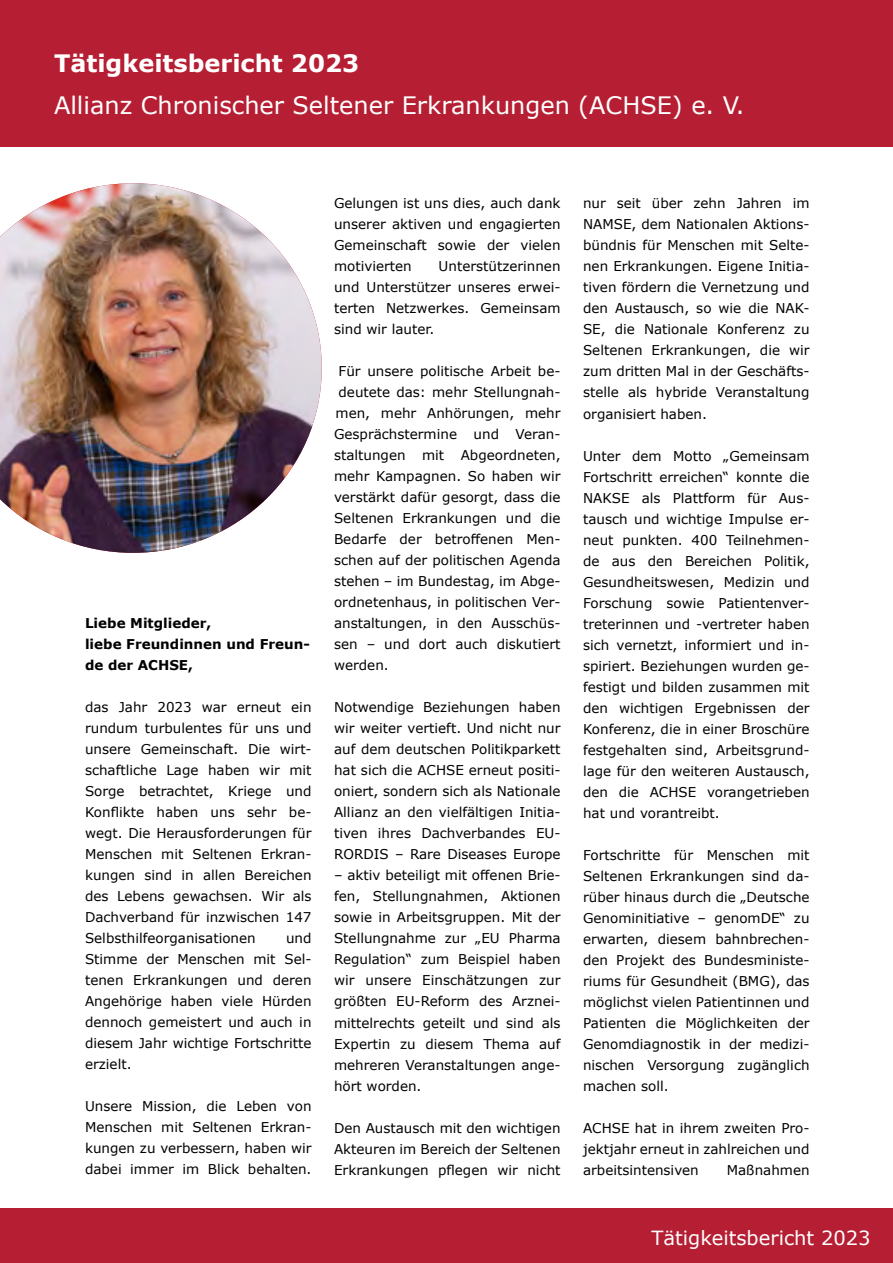
<style>
.page{position:relative;width:893px;height:1263px;background:#fff}
.page>*{position:absolute;margin:0;border:0;box-sizing:border-box;transform-origin:0 0}
.t1{font:24px "Verdana";color:#fff}
.t2{font:700 24px "Verdana";color:#fff}
.t3{font:19.5px "Verdana";color:#fff}
.t4{font:13.5px/21px "Verdana";color:#000;text-align:justify}
.t5{font:700 13.5px/21px "Verdana";color:#000}
</style>
<div class="page">
<div style="left:0;top:0;width:893px;height:147px;background:#b61f33"></div>
<img style="left:0;top:183px;width:322px;height:370px">
<div style="left:0;top:1209px;width:893px;height:54px;background:#b61f33"></div>
<h1 class="t2" style="left:54px;top:47px;width:307px">Tätigkeitsbericht 2023</h1>
<h1 class="t1" style="left:54px;top:89px;width:692px">Allianz Chronischer Seltener Erkrankungen (ACHSE) e. V.</h1>
<p class="t5" style="left:85px;top:612px;width:226px">Liebe Mitglieder,<br>liebe Freundinnen und Freun&shy;de der ACHSE,</p>
<p class="t4" style="left:85px;top:697px;width:228px">das Jahr 2023 war erneut ein rundum turbulentes für uns und unsere Gemeinschaft. Die wirt&shy;schaftliche Lage haben wir mit Sorge betrachtet, Kriege und Konflikte haben uns sehr be&shy;wegt. Die Herausforderungen für Menschen mit Seltenen Erkran&shy;kungen sind in allen Bereichen des Lebens gewachsen. Wir als Dachverband für inzwischen 147<br>Selbsthilfeorganisationen</p>
<p class="t4" style="left:85px;top:928px;width:228px;text-indent:201px">und Stimme der Menschen mit Sel&shy;tenen Erkrankungen und deren Angehörige haben viele Hürden dennoch gemeistert und auch in diesem Jahr wichtige Fortschritte erzielt.</p>
<p class="t4" style="left:85px;top:1096px;width:228px">Unsere Mission, die Leben von Menschen mit Seltenen Erkran&shy;kungen zu verbessern, haben wir dabei immer im Blick behalten.</p>
<p class="t4" style="left:334px;top:193px;width:228px">Gelungen ist uns dies, auch dank unserer aktiven und engagierten Gemeinschaft sowie der vielen motivierten</p>
<p class="t4" style="left:334px;top:256px;width:228px;text-indent:105px">Unterstützerinnen und Unterstützer unseres erwei&shy;terten Netzwerkes. Gemeinsam sind wir lauter.</p>
<p class="t4" style="left:339px;top:361px;width:223px">Für unsere politische Arbeit be-</p>
<p class="t4" style="left:339px;top:382px;width:223px">deutete das: mehr Stellungnah-</p>
<p class="t4" style="left:336px;top:403px;width:226px">men, mehr Anhörungen, mehr</p>
<p class="t4" style="left:334px;top:424px;width:228px">Gesprächstermine und Veran-</p>
<p class="t4" style="left:334px;top:445px;width:228px">staltungen mit Abgeordneten,</p>
<p class="t4" style="left:334px;top:466px;width:228px">mehr Kampagnen. So haben wir</p>
<p class="t4" style="left:334px;top:487px;width:228px">verstärkt dafür gesorgt, dass die</p>
<p class="t4" style="left:334px;top:508px;width:228px">Seltenen Erkrankungen und die</p>
<p class="t4" style="left:334px;top:529px;width:228px">Bedarfe der betroffenen Men-</p>
<p class="t4" style="left:334px;top:550px;width:228px">schen auf der politischen Agenda</p>
<p class="t4" style="left:334px;top:571px;width:228px">stehen – im Bundestag, im Abge-</p>
<p class="t4" style="left:334px;top:592px;width:228px">ordnetenhaus, in politischen Ver-</p>
<p class="t4" style="left:334px;top:613px;width:228px">anstaltungen, in den Ausschüs-</p>
<p class="t4" style="left:334px;top:634px;width:228px">sen – und dort auch diskutiert</p>
<p class="t4" style="left:334px;top:655px;width:56px">werden.</p>
<p class="t4" style="left:334px;top:697px;width:228px">Notwendige Beziehungen haben wir weiter vertieft. Und nicht nur auf dem deutschen Politikparkett hat sich die ACHSE erneut positi&shy;oniert, sondern sich als Nationale Allianz an den vielfältigen Initia&shy;tiven ihres Dachverbandes EU-RORDIS – Rare Diseases Europe</p>
<p class="t4" style="left:334px;top:865px;width:228px">– aktiv beteiligt mit offenen Brie&shy;fen, Stellungnahmen, Aktionen sowie in Arbeitsgruppen. Mit der Stellungnahme zur „EU Pharma Regulation“ zum Beispiel haben wir unsere Einschätzungen zur größten EU-Reform des Arznei&shy;mittelrechts geteilt und sind als Expertin zu diesem Thema auf mehreren Veranstaltungen ange&shy;hört worden.</p>
<p class="t4" style="left:334px;top:1117px;width:228px">Den Austausch mit den wichtigen Akteuren im Bereich der Seltenen Erkrankungen pflegen wir nicht</p>
<p class="t4" style="left:583px;top:193px;width:228px">nur seit über zehn Jahren im NAMSE, dem Nationalen Aktions&shy;bündnis für Menschen mit Selte&shy;nen Erkrankungen. Eigene Initia&shy;tiven fördern die Vernetzung und den Austausch, so wie die NAK-SE, die Nationale Konferenz zu Seltenen Erkrankungen, die wir zum dritten Mal in der Geschäfts&shy;stelle als hybride Veranstaltung organisiert haben.</p>
<p class="t4" style="left:583px;top:445px;width:228px">Unter dem Motto „Gemeinsam Fortschritt erreichen“ konnte die NAKSE als Plattform für Aus&shy;tausch und wichtige Impulse er&shy;neut punkten. 400 Teilnehmen&shy;de aus den Bereichen Politik, Gesundheitswesen, Medizin und Forschung sowie Patientenver&shy;treterinnen und -vertreter haben sich vernetzt, informiert und in&shy;spiriert. Beziehungen wurden ge&shy;festigt und bilden zusammen mit den wichtigen Ergebnissen der Konferenz, die in einer Broschüre festgehalten sind, Arbeitsgrund&shy;lage für den weiteren Austausch, den die ACHSE vorangetrieben hat und vorantreibt.</p>
<p class="t4" style="left:583px;top:844px;width:228px">Fortschritte für Menschen mit Seltenen Erkrankungen sind da&shy;rüber hinaus durch die „Deutsche Genominitiative – genomDE“ zu erwarten, diesem bahnbrechen&shy;den Projekt des Bundesministe&shy;riums für Gesundheit (BMG), das möglichst vielen Patientinnen und Patienten die Möglichkeiten der Genomdiagnostik in der medizi&shy;nischen Versorgung zugänglich machen soll.</p>
<p class="t4" style="left:583px;top:1117px;width:228px">ACHSE hat in ihrem zweiten Pro&shy;jektjahr erneut in zahlreichen und arbeitsintensiven</p>
<p class="t4" style="left:727px;top:1159px;width:84px">Maßnahmen</p>
<h2 class="t3" style="left:651px;top:1224px;width:221px">Tätigkeitsbericht 2023</h2>
</div>
